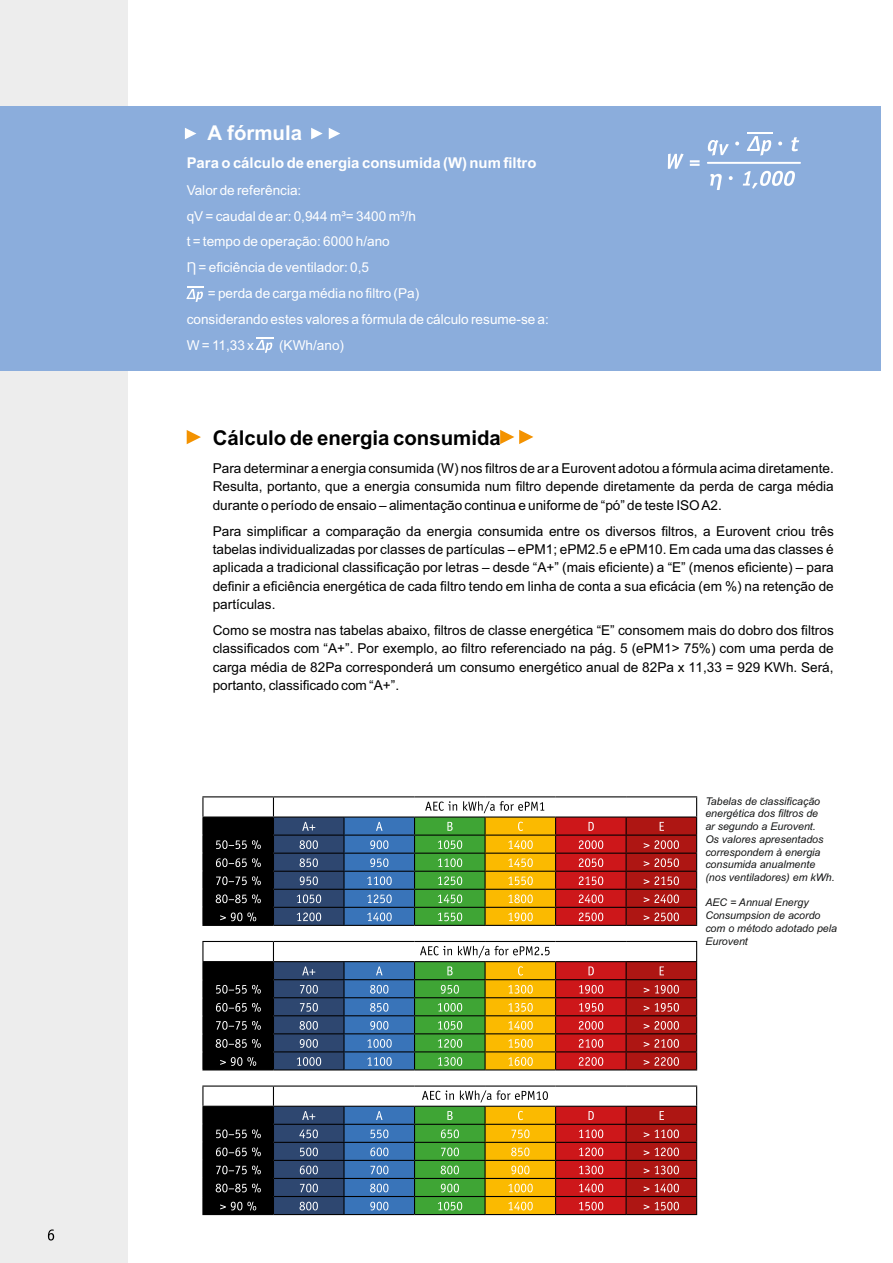
<style>
.page{position:relative;width:893px;height:1263px;background:#fff}
.page>*{position:absolute;margin:0;border:0;box-sizing:border-box;transform-origin:0 0}
.t1{font:700 20.4px "Arial";color:#000}
.t2{font:700 20.4px "Arial";color:#fff}
.t3{font:700 14.85px "Arial";color:#fff}
.t4{font:13.65px/18.5px "Arial";color:#000;text-align:justify}
.t5{font:13.65px "Arial";color:#fff}
.t6{font:italic 10.65px/12.8px "Arial";color:#151616}
</style>
<div class="page">
<div style="left:0;top:0;width:128px;height:1263px;background:#ededed"></div>
<div style="left:0;top:106px;width:880px;height:264px;background:#8baddc"></div>
<hr style="left:202px;top:796px;width:71px;height:1px;background:#000">
<hr style="left:273px;top:796px;width:71px;height:1px;background:#000">
<hr style="left:344px;top:796px;width:71px;height:1px;background:#000">
<hr style="left:415px;top:796px;width:70px;height:1px;background:#000">
<hr style="left:485px;top:796px;width:71px;height:1px;background:#000">
<hr style="left:556px;top:796px;width:70px;height:1px;background:#000">
<hr style="left:626px;top:796px;width:71px;height:1px;background:#000">
<hr style="left:202px;top:925px;width:71px;height:1px;background:#000">
<hr style="left:273px;top:925px;width:71px;height:1px;background:#000">
<hr style="left:344px;top:925px;width:71px;height:1px;background:#000">
<hr style="left:415px;top:925px;width:70px;height:1px;background:#000">
<hr style="left:485px;top:925px;width:71px;height:1px;background:#000">
<hr style="left:556px;top:925px;width:70px;height:1px;background:#000">
<hr style="left:626px;top:925px;width:71px;height:1px;background:#000">
<svg style="left:202px;top:797px;width:495px;height:128px;background:#866e5d"></svg>
<hr style="left:202px;top:941px;width:71px;height:1px;background:#000">
<hr style="left:273px;top:941px;width:71px;height:1px;background:#000">
<hr style="left:344px;top:941px;width:71px;height:1px;background:#000">
<hr style="left:415px;top:941px;width:70px;height:1px;background:#000">
<hr style="left:485px;top:941px;width:71px;height:1px;background:#000">
<hr style="left:556px;top:941px;width:70px;height:1px;background:#000">
<hr style="left:626px;top:941px;width:71px;height:1px;background:#000">
<svg style="left:202px;top:942px;width:495px;height:128px;background:#866f5d"></svg>
<hr style="left:202px;top:1085px;width:71px;height:1px;background:#000">
<hr style="left:273px;top:1085px;width:71px;height:1px;background:#000">
<hr style="left:344px;top:1085px;width:71px;height:1px;background:#000">
<hr style="left:415px;top:1085px;width:70px;height:1px;background:#000">
<hr style="left:485px;top:1085px;width:71px;height:1px;background:#000">
<hr style="left:556px;top:1085px;width:70px;height:1px;background:#000">
<hr style="left:626px;top:1085px;width:71px;height:1px;background:#000">
<hr style="left:202px;top:1214px;width:71px;height:1px;background:#000">
<hr style="left:273px;top:1214px;width:71px;height:1px;background:#000">
<hr style="left:344px;top:1214px;width:71px;height:1px;background:#000">
<hr style="left:415px;top:1214px;width:70px;height:1px;background:#000">
<hr style="left:485px;top:1214px;width:71px;height:1px;background:#000">
<hr style="left:556px;top:1214px;width:70px;height:1px;background:#000">
<hr style="left:626px;top:1214px;width:71px;height:1px;background:#000">
<svg style="left:202px;top:1086px;width:495px;height:128px;background:#856e5b"></svg>
<svg style="left:185px;top:128px;width:11px;height:11px"></svg>
<svg style="left:311px;top:128px;width:12px;height:11px"></svg>
<svg style="left:329px;top:128px;width:11px;height:11px"></svg>
<svg style="left:668px;top:154px;width:32px;height:15px"></svg>
<svg style="left:708px;top:140px;width:21px;height:16px"></svg>
<svg style="left:735px;top:142px;width:4px;height:3px"></svg>
<svg style="left:747px;top:132px;width:35px;height:24px"></svg>
<svg style="left:791px;top:137px;width:8px;height:14px"></svg>
<svg style="left:710px;top:174px;width:12px;height:16px"></svg>
<svg style="left:729px;top:176px;width:4px;height:4px"></svg>
<svg style="left:743px;top:171px;width:52px;height:18px"></svg>
<hr style="left:708px;top:162px;width:92px;height:2px;background:#fff">
<svg style="left:48px;top:1229px;width:6px;height:11px"></svg>
<svg style="left:186px;top:287px;width:18px;height:15px"></svg>
<svg style="left:256px;top:337px;width:17px;height:16px"></svg>
<svg style="left:187px;top:430px;width:14px;height:14px"></svg>
<svg style="left:500px;top:430px;width:33px;height:14px"></svg>
<h1 class="t2" style="left:208px;top:125px;width:96px">A fórmula</h1>
<p class="t3" style="left:187px;top:158px;width:351px">Para o cálculo de energia consumida (W) num filtro</p>
<p class="t5" style="left:187px;top:185px;width:116px">Valor de referência:</p>
<p class="t5" style="left:187px;top:211px;width:231px">qV = caudal de ar: 0,944 m³= 3400 m³/h</p>
<p class="t5" style="left:187px;top:236px;width:205px">t = tempo de operação: 6000 h/ano</p>
<p class="t5" style="left:199px;top:262px;width:172px">= eficiência de ventilador: 0,5</p>
<p class="t5" style="left:208px;top:288px;width:213px">= perda de carga média no filtro (Pa)</p>
<p class="t5" style="left:187px;top:314px;width:364px">considerando estes valores a fórmula de cálculo resume-se a:</p>
<p class="t5" style="left:187px;top:340px;width:69px">W = 11,33 x</p>
<p class="t5" style="left:279px;top:340px;width:67px">(KWh/ano)</p>
<h1 class="t1" style="left:213px;top:430px;width:290px">Cálculo de energia consumida</h1>
<p class="t4" style="left:213px;top:460px;width:623px">Para determinar a energia consumida (W) nos filtros de ar a Eurovent adotou a fórmula acima diretamente.<br>Resulta, portanto, que a energia consumida num filtro depende diretamente da perda de carga média durante o período de ensaio – alimentação continua e uniforme de “pó” de teste ISO A2.</p>
<p class="t4" style="left:213px;top:523px;width:623px">Para simplificar a comparação da energia consumida entre os diversos filtros, a Eurovent criou três tabelas individualizadas por classes de partículas – ePM1; ePM2.5 e ePM10. Em cada uma das classes é aplicada a tradicional classificação por letras – desde “A+” (mais eficiente) a “E” (menos eficiente) – para definir a eficiência energética de cada filtro tendo em linha de conta a sua eficácia (em %) na retenção de partículas.</p>
<p class="t4" style="left:213px;top:622px;width:623px">Como se mostra nas tabelas abaixo, filtros de classe energética “E” consomem mais do dobro dos filtros classificados com “A+”. Por exemplo, ao filtro referenciado na pág. 5 (ePM1&gt; 75%) com uma perda de carga média de 82Pa corresponderá um consumo energético anual de 82Pa x 11,33 = 929 KWh. Será, portanto, classificado com “A+”.</p>
<p class="t6" style="left:705px;top:796px;width:131px">Tabelas de classificação energética dos filtros de<br>ar segundo a Eurovent.<br>Os valores apresentados correspondem à energia consumida anualmente (nos ventiladores) em kWh.</p>
<p class="t6" style="left:705px;top:897px;width:133px">AEC = Annual Energy<br>Consumpsion de acordo com o método adotado pela<br>Eurovent</p>
</div>
